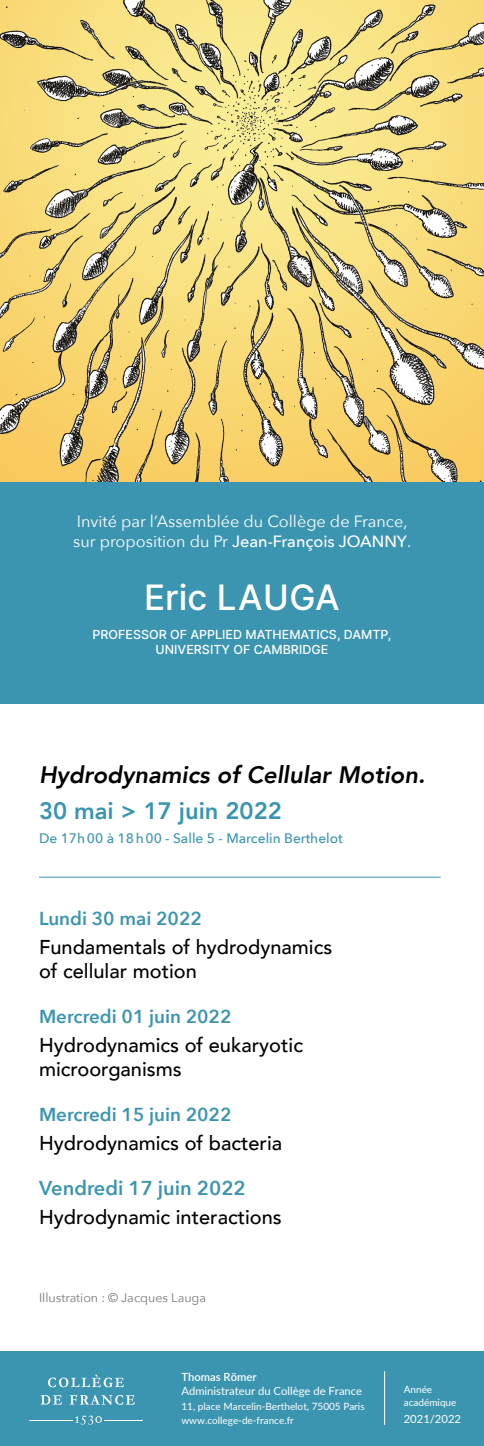
<style>
.page{position:relative;width:484px;height:1446px;background:#fff}
.page>*{position:absolute;margin:0;border:0;box-sizing:border-box;transform-origin:0 0}
.cadre_prenom{font:35px "Inter";color:#fff}
.COURS_DATES{font:italic 800 23.75px "Avenir";color:#000}
.COURS_TETE{font:800 23.75px "Avenir";color:#3c95b0}
.COURS_CORPS{font:500 20px/24px "Avenir";color:#000}
.COURS_DATES-2{font:600 20px "Avenir Next";color:#3c95b0}
.COURS_DATES-3{font:600 18.75px "Avenir Next";color:#3c95b0}
.cadre_mention{font:16.25px/19.5px "Avenir Next";color:#fff}
.COURS_TETE-2{font:500 13.75px "Avenir Next";color:#3c95b0}
.cadre_prenom-2{font:12.5px/15px "Inter";color:#fff;text-align:center}
.COURS_DATES-4{font:12.5px "Avenir Next";color:#797979}
.t1{font:11.25px "Lato";color:#fff}
.t2{font:600 11.25px "Lato";color:#fff}
.t3{font:10px/13.5px "Lato";color:#fff}
.s1{font-weight:500}
</style>
<div class="page">
<img style="left:0;top:0;width:484px;height:482px">
<div style="left:0;top:1351px;width:484px;height:95px;background:#3c95b0"></div>
<hr style="left:384px;top:1371px;width:1px;height:54px;background:#fff">
<svg style="left:75px;top:1415px;width:27px;height:9px"></svg>
<hr style="left:29px;top:1419px;width:44px;height:1px;background:#fff">
<hr style="left:105px;top:1419px;width:38px;height:1px;background:#fff">
<div style="left:0;top:482px;width:484px;height:222px;background:#3c95b0"></div>
<hr style="left:39px;top:877px;width:401px;height:1px;background:#3c95b0">
<svg style="left:41px;top:1395px;width:94px;height:10px"></svg>
<svg style="left:48px;top:1374px;width:76px;height:13px"></svg>
<p class="cadre_mention" style="left:73px;top:511px;width:339px">Invité par l’Assemblée du Collège de France, sur proposition du Pr <span class="s1">Jean-François JOANNY</span>.</p>
<p class="cadre_prenom" style="left:144px;top:571px;width:197px">Eric LAUGA</p>
<p class="cadre_prenom-2" style="left:92px;top:626px;width:300px">PROFESSOR OF APPLIED MATHEMATICS, DAMTP,<br>UNIVERSITY OF CAMBRIDGE</p>
<p class="COURS_DATES" style="left:39px;top:760px;width:387px">Hydrodynamics of Cellular Motion.</p>
<p class="COURS_TETE" style="left:39px;top:792px;width:244px">30 mai &gt; 17 juin 2022</p>
<p class="COURS_TETE-2" style="left:39px;top:826px;width:305px">De 17h00 à 18h00 - Salle 5 - Marcelin Berthelot</p>
<p class="COURS_DATES-3" style="left:39px;top:902px;width:164px">Lundi 30 mai 2022</p>
<p class="COURS_CORPS" style="left:39px;top:934px;width:295px">Fundamentals of hydrodynamics of cellular motion</p>
<p class="COURS_DATES-3" style="left:39px;top:1000px;width:194px">Mercredi 01 juin 2022</p>
<p class="COURS_CORPS" style="left:39px;top:1032px;width:265px">Hydrodynamics of eukaryotic microorganisms</p>
<p class="COURS_DATES-3" style="left:39px;top:1098px;width:194px">Mercredi 15 juin 2022</p>
<p class="COURS_CORPS" style="left:39px;top:1130px;width:245px">Hydrodynamics of bacteria</p>
<p class="COURS_DATES-2" style="left:39px;top:1170px;width:208px">Vendredi 17 juin 2022</p>
<p class="COURS_CORPS" style="left:39px;top:1204px;width:244px">Hydrodynamic interactions</p>
<p class="COURS_DATES-4" style="left:39px;top:1286px;width:169px">Illustration : © Jacques Lauga</p>
<p class="t2" style="left:181px;top:1369px;width:77px">Thomas Römer</p>
<p class="t1" style="left:181px;top:1382px;width:182px">Administrateur du Collège de France</p>
<p class="t3" style="left:181px;top:1399px;width:185px">11, place Marcelin-Berthelot, 75005 Paris</p>
<p class="t3" style="left:181px;top:1413px;width:114px">www.college-de-france.fr</p>
<p class="t3" style="left:404px;top:1382px;width:54px">Année académique</p>
<p class="t1" style="left:404px;top:1411px;width:59px">2021/2022</p>
</div>
